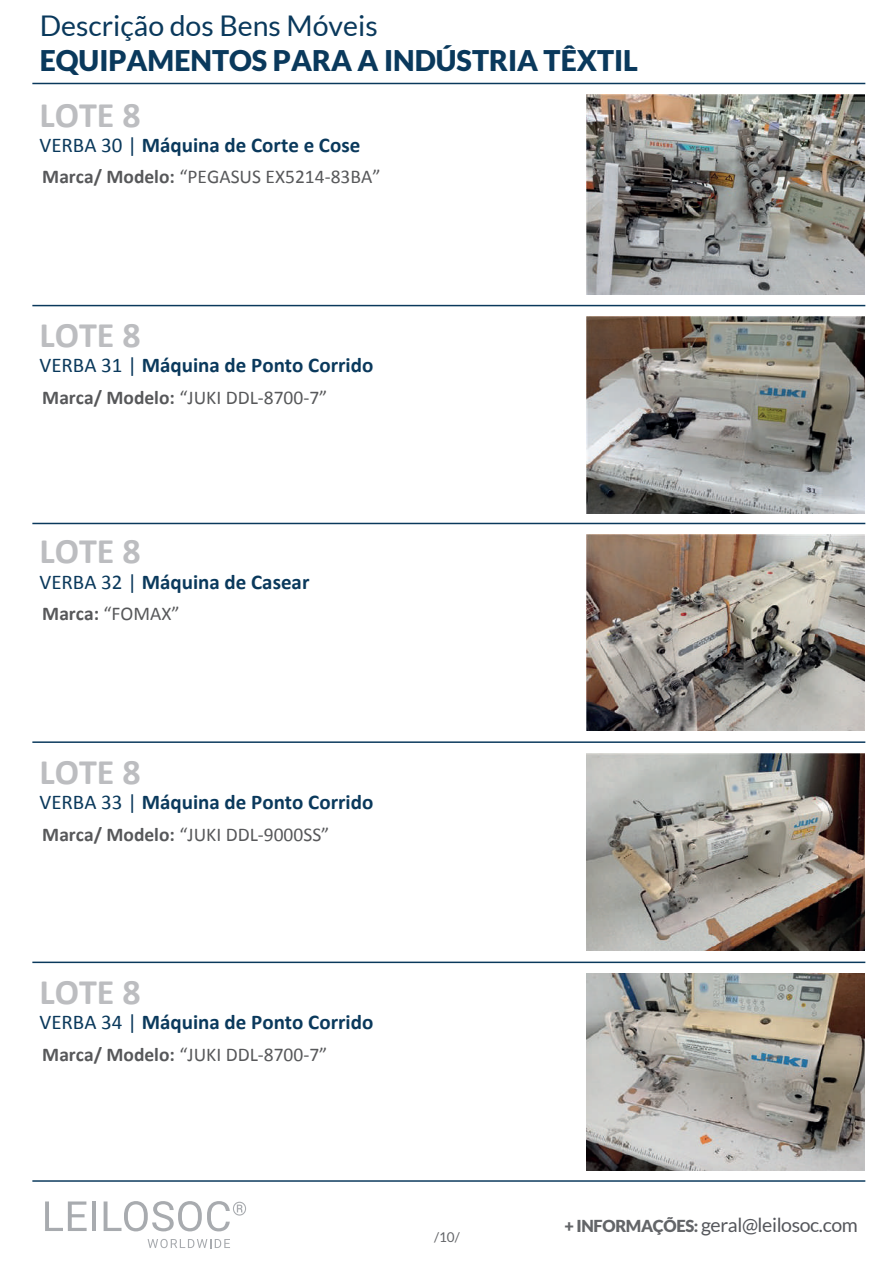
<style>
.page{position:relative;width:893px;height:1263px;background:#fff}
.page>*{position:absolute;margin:0;border:0;box-sizing:border-box;transform-origin:0 0}
.t1{font:700 36px "Calibri";color:#bcbdc0}
.t2{font:900 28.5px "Lato";color:#0a395c}
.t3{font:28.5px "Lato";color:#0a395c}
.t4{font:700 21px "Calibri";color:#0a395c}
.t5{font:19.5px "Calibri";color:#57585a}
.t6{font:19.5px "Lato";letter-spacing:-.02em;color:#55575c}
.t7{font:13.5px "Lato";color:#636568}
.s1{font-weight:400}
.s2{font-weight:700}
.s3{font-weight:900;font-size:16.5px;color:#636568}
</style>
<div class="page">
<svg style="left:45px;top:1201px;width:42px;height:30px"></svg>
<hr style="left:92px;top:1201px;width:4px;height:30px;background:#a8abaf">
<svg style="left:104px;top:1201px;width:142px;height:30px"></svg>
<svg style="left:148px;top:1239px;width:82px;height:9px"></svg>
<hr style="left:32px;top:83px;width:833px;height:1px;background:#0a395c">
<hr style="left:32px;top:1180px;width:833px;height:2px;background:#0a395c">
<hr style="left:32px;top:741px;width:833px;height:2px;background:#0a395c">
<hr style="left:32px;top:523px;width:833px;height:1px;background:#0a395c">
<hr style="left:32px;top:305px;width:833px;height:1px;background:#0a395c">
<img style="left:587px;top:95px;width:277px;height:200px">
<img style="left:587px;top:317px;width:277px;height:197px">
<img style="left:587px;top:754px;width:277px;height:196px">
<hr style="left:32px;top:961px;width:833px;height:2px;background:#0a395c">
<img style="left:587px;top:974px;width:277px;height:197px">
<img style="left:587px;top:535px;width:277px;height:196px">
<h2 class="t3" style="left:40px;top:10px;width:339px">Descrição dos Bens Móveis</h2>
<h2 class="t2" style="left:40px;top:43px;width:600px">EQUIPAMENTOS PARA A INDÚSTRIA TÊXTIL</h2>
<h1 class="t1" style="left:39px;top:89px;width:103px">LOTE 8</h1>
<p class="t4" style="left:39px;top:130px;width:322px"><span class="s1">VERBA 30 |</span> Máquina de Corte e Cose</p>
<p class="t5" style="left:42px;top:165px;width:340px"><span class="s2">Marca/ Modelo:</span> “PEGASUS EX5214-83BA”</p>
<h1 class="t1" style="left:39px;top:310px;width:103px">LOTE 8</h1>
<p class="t4" style="left:39px;top:351px;width:335px"><span class="s1">VERBA 31 |</span> Máquina de Ponto Corrido</p>
<p class="t5" style="left:42px;top:385px;width:287px"><span class="s2">Marca/ Modelo:</span> “JUKI DDL-8700-7”</p>
<h1 class="t1" style="left:39px;top:526px;width:103px">LOTE 8</h1>
<p class="t4" style="left:39px;top:567px;width:272px"><span class="s1">VERBA 32 |</span> Máquina de Casear</p>
<p class="t5" style="left:42px;top:602px;width:139px"><span class="s2">Marca:</span> “FOMAX”</p>
<h1 class="t1" style="left:39px;top:746px;width:103px">LOTE 8</h1>
<p class="t4" style="left:39px;top:787px;width:335px"><span class="s1">VERBA 33 |</span> Máquina de Ponto Corrido</p>
<p class="t5" style="left:42px;top:822px;width:289px"><span class="s2">Marca/ Modelo:</span> “JUKI DDL-9000SS”</p>
<h1 class="t1" style="left:39px;top:966px;width:103px">LOTE 8</h1>
<p class="t4" style="left:39px;top:1007px;width:335px"><span class="s1">VERBA 34 |</span> Máquina de Ponto Corrido</p>
<p class="t5" style="left:42px;top:1042px;width:287px"><span class="s2">Marca/ Modelo:</span> “JUKI DDL-8700-7”</p>
<p class="t7" style="left:434px;top:1230px;width:27px">/10/</p>
<p class="t6" style="left:564px;top:1214px;width:295px"><span class="s3">+ INFORMAÇÕES:</span> geral@leilosoc.com</p>
</div>
